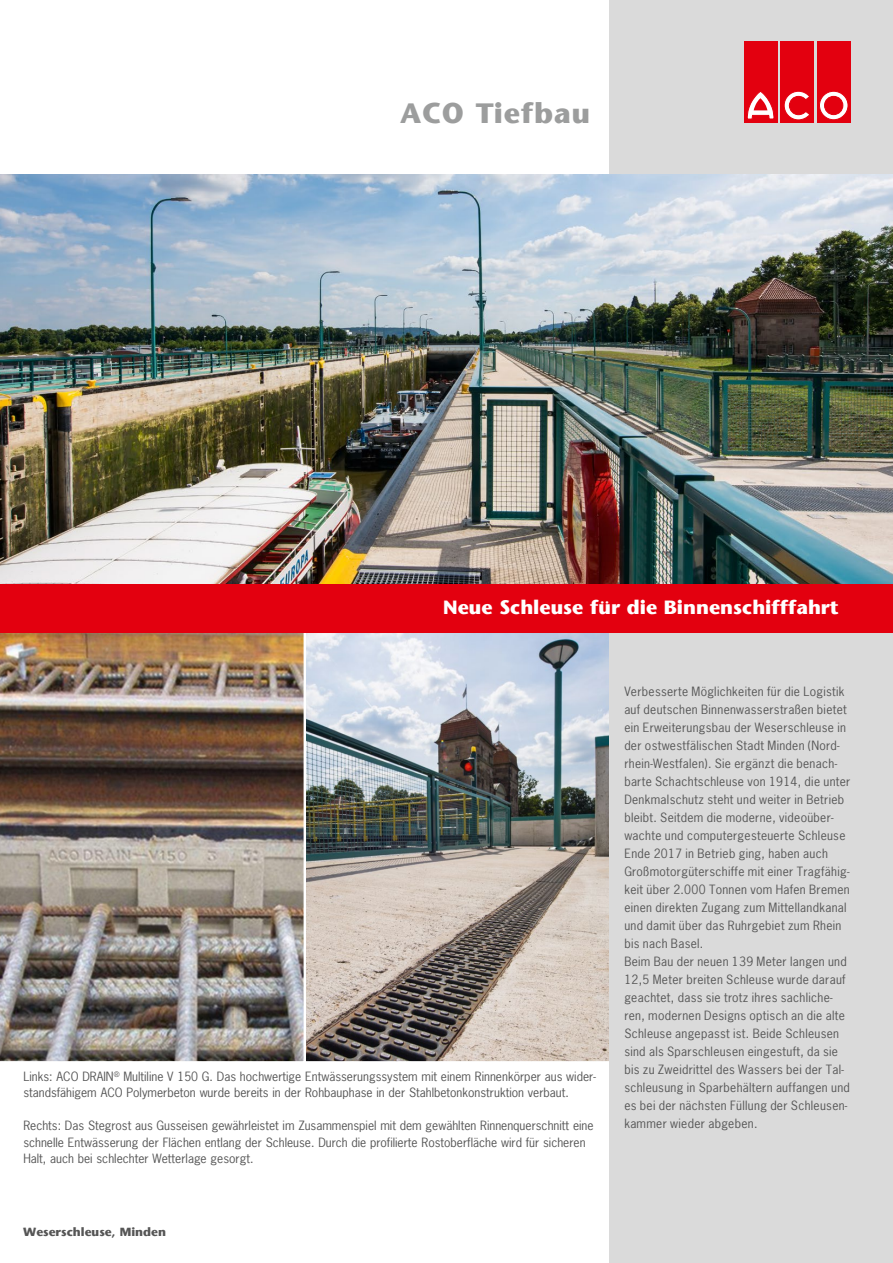
<style>
.page{position:relative;width:893px;height:1263px;background:#fff}
.page>*{position:absolute;margin:0;border:0;box-sizing:border-box;transform-origin:0 0}
.t1{font:700 28.5px "ITC Stone Sans";letter-spacing:.03em;color:#9c9d9d}
.t2{font:700 19.5px "ITC Stone Sans";color:#fff}
.t3{font:12px/18px "News Gothic";letter-spacing:.025em;color:#565656}
.t4{font:12px/16.5px "News Gothic";color:#565656}
.t5{font:700 12px "ITC Stone Sans";color:#565656}
</style>
<div class="page">
<img style="left:0;top:633px;width:304px;height:429px">
<img style="left:307px;top:633px;width:302px;height:427px">
<div style="left:609px;top:0;width:284px;height:1263px;background:#dadada"></div>
<img style="left:0;top:174px;width:893px;height:410px">
<div style="left:0;top:584px;width:893px;height:49px;background:#e3000f"></div>
<div style="left:744px;top:41px;width:33px;height:82px;background:#e3000f"></div>
<svg style="left:747px;top:92px;width:27px;height:27px"></svg>
<div style="left:780px;top:41px;width:34px;height:82px;background:#e3000f"></div>
<svg style="left:784px;top:91px;width:25px;height:29px"></svg>
<div style="left:817px;top:41px;width:33px;height:82px;background:#e3000f"></div>
<svg style="left:819px;top:91px;width:29px;height:29px"></svg>
<div style="left:819px;top:91px;width:29px;height:29px;border:1px solid #e3000f;border-radius:50%"></div>
<div style="left:824px;top:96px;width:19px;height:19px;background:#e3000f;border-radius:50%"></div>
<div style="left:824px;top:96px;width:19px;height:19px;border:1px solid #e3000f;border-radius:50%"></div>
<h1 class="t1" style="left:400px;top:95px;width:191px">ACO Tiefbau</h1>
<h2 class="t2" style="left:443px;top:595px;width:397px">Neue Schleuse für die Binnenschifffahrt</h2>
<p class="t4" style="left:23px;top:1067px;width:574px">Links: ACO DRAIN<sup>®</sup> Multiline V 150 G. Das hochwertige Entwässerungssystem mit einem Rinnenkörper aus wider&shy;standsfähigem ACO Polymerbeton wurde bereits in der Rohbauphase in der Stahlbetonkonstruktion verbaut.</p>
<p class="t4" style="left:23px;top:1117px;width:572px">Rechts: Das Stegrost aus Gusseisen gewährleistet im Zusammenspiel mit dem gewählten Rinnenquerschnitt eine schnelle Entwässerung der Flächen entlang der Schleuse. Durch die profilierte Rostoberfläche wird für sicheren<br>Halt, auch bei schlechter Wetterlage gesorgt.</p>
<p class="t5" style="left:23px;top:1224px;width:144px">Weserschleuse, Minden</p>
<p class="t3" style="left:624px;top:682px;width:228px">Verbesserte Möglichkeiten für die Logistik auf deutschen Binnenwasserstraßen bietet ein Erweiterungsbau der Weserschleuse in der ostwestfälischen Stadt Minden (Nord&shy;rhein-Westfalen). Sie ergänzt die benach&shy;barte Schachtschleuse von 1914, die unter Denkmalschutz steht und weiter in Betrieb bleibt. Seitdem die moderne, videoüber&shy;wachte und computergesteuerte Schleuse Ende 2017 in Betrieb ging, haben auch Großmotorgüterschiffe mit einer Tragfähig&shy;keit über 2.000 Tonnen vom Hafen Bremen einen direkten Zugang zum Mittellandkanal und damit über das Ruhrgebiet zum Rhein bis nach Basel.<br>Beim Bau der neuen 139 Meter langen und 12,5 Meter breiten Schleuse wurde darauf geachtet, dass sie trotz ihres sachliche&shy;ren, modernen Designs optisch an die alte Schleuse angepasst ist. Beide Schleusen sind als Sparschleusen eingestuft, da sie bis zu Zweidrittel des Wassers bei der Tal&shy;schleusung in Sparbehältern auffangen und es bei der nächsten Füllung der Schleusen&shy;kammer wieder abgeben.</p>
</div>
